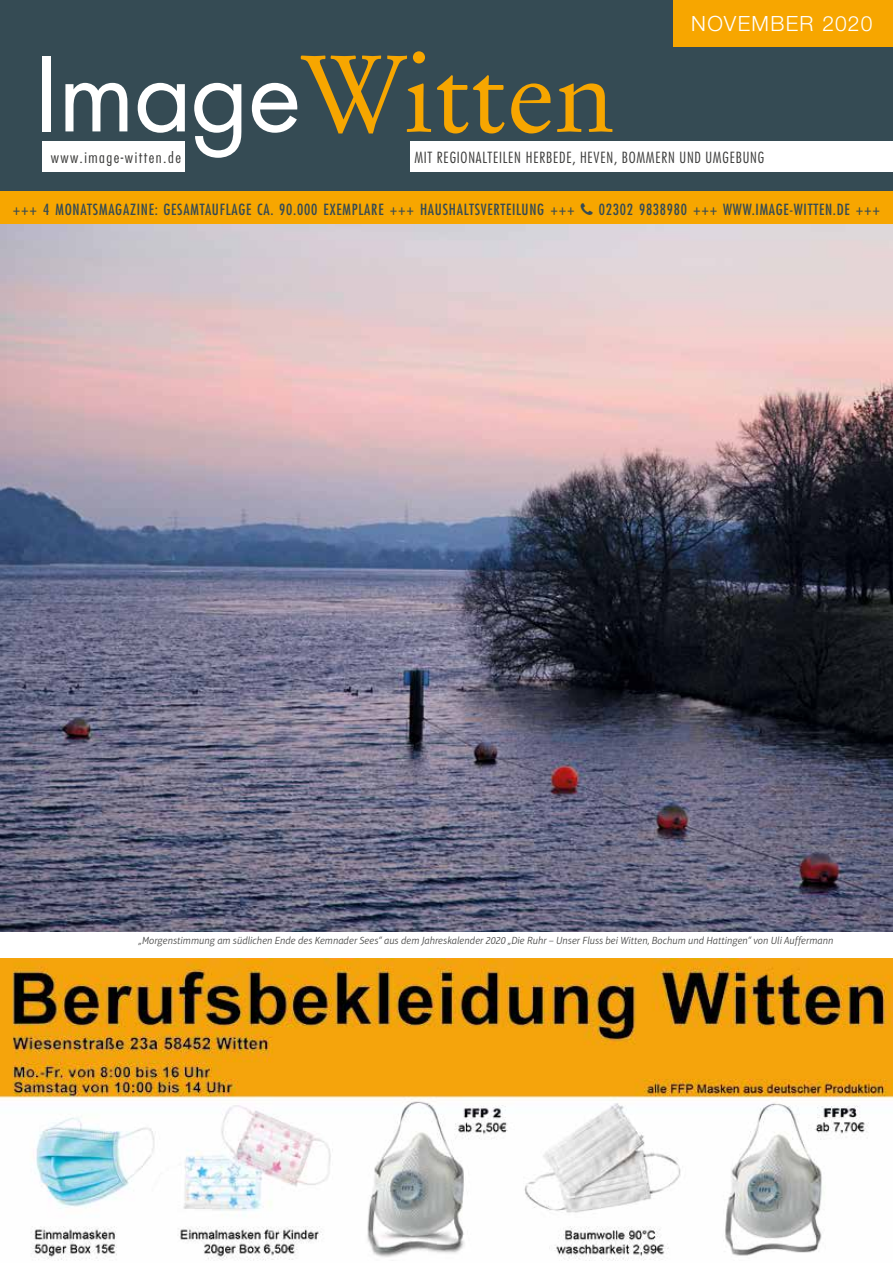
<style>
.page{position:relative;width:893px;height:1263px;background:#fff}
.page>*{position:absolute;margin:0;border:0;box-sizing:border-box;transform-origin:0 0}
.t1{font:108.3px "Stempel Garamond LT Pro";color:#f7a600}
.t2{font:300 21px "Helvetica Neue LT Pro";letter-spacing:.06em;color:#fff}
.t3{font:500 condensed 15px "Futura LT Pro";letter-spacing:.05em;color:#354b54}
.t4{font:300 condensed 15px "Futura LT Pro";letter-spacing:.05em;color:#3c3c3b;scale:1.04 1}
.t5{font:300 condensed 15px "Futura LT Pro";letter-spacing:.09em;color:#3c3c3b;scale:1.1 1}
.t6{font:italic 300 10.5px "Aptifer Sans LT Pro";color:#4a4a49}
.s1{font-family:"Futura LT Pro";font-size:100.65px;color:#fff}
</style>
<div class="page">
<div style="left:0;top:0;width:893px;height:191px;background:#354b54"></div>
<div style="left:674px;top:0;width:219px;height:46px;background:#f7a600"></div>
<div style="left:0;top:191px;width:893px;height:34px;background:#f7a600"></div>
<div style="left:43px;top:142px;width:142px;height:30px;background:#fff"></div>
<img style="left:0;top:225px;width:893px;height:706px">
<div style="left:410px;top:142px;width:483px;height:30px;background:#fff"></div>
<img style="left:0;top:959px;width:893px;height:302px">
<h2 class="t2" style="left:691px;top:11px;width:183px">NOVEMBER 2020</h2>
<h1 class="t1" style="left:35px;top:25px;width:581px"><span class="s1">Image</span>Witten</h1>
<h3 class="t5" style="left:51px;top:148px;width:120px">www.image-witten.de</h3>
<h3 class="t4" style="left:414px;top:148px;width:338px">MIT REGIONALTEILEN HERBEDE, HEVEN, BOMMERN UND UMGEBUNG</h3>
<h3 class="t3" style="left:13px;top:199px;width:563px">+++ 4 MONATSMAGAZINE: GESAMTAUFLAGE CA. 90.000 EXEMPLARE +++ HAUSHALTSVERTEILUNG +++</h3>
<h3 class="t3" style="left:599px;top:199px;width:283px">02302 9838980 +++ WWW.IMAGE-WITTEN.DE +++</h3>
<p class="t6" style="left:139px;top:934px;width:696px">„Morgenstimmung am südlichen Ende des Kemnader Sees“ aus dem Jahreskalender 2020 „Die Ruhr – Unser Fluss bei Witten, Bochum und Hattingen“ von Uli Auffermann</p>
</div>
